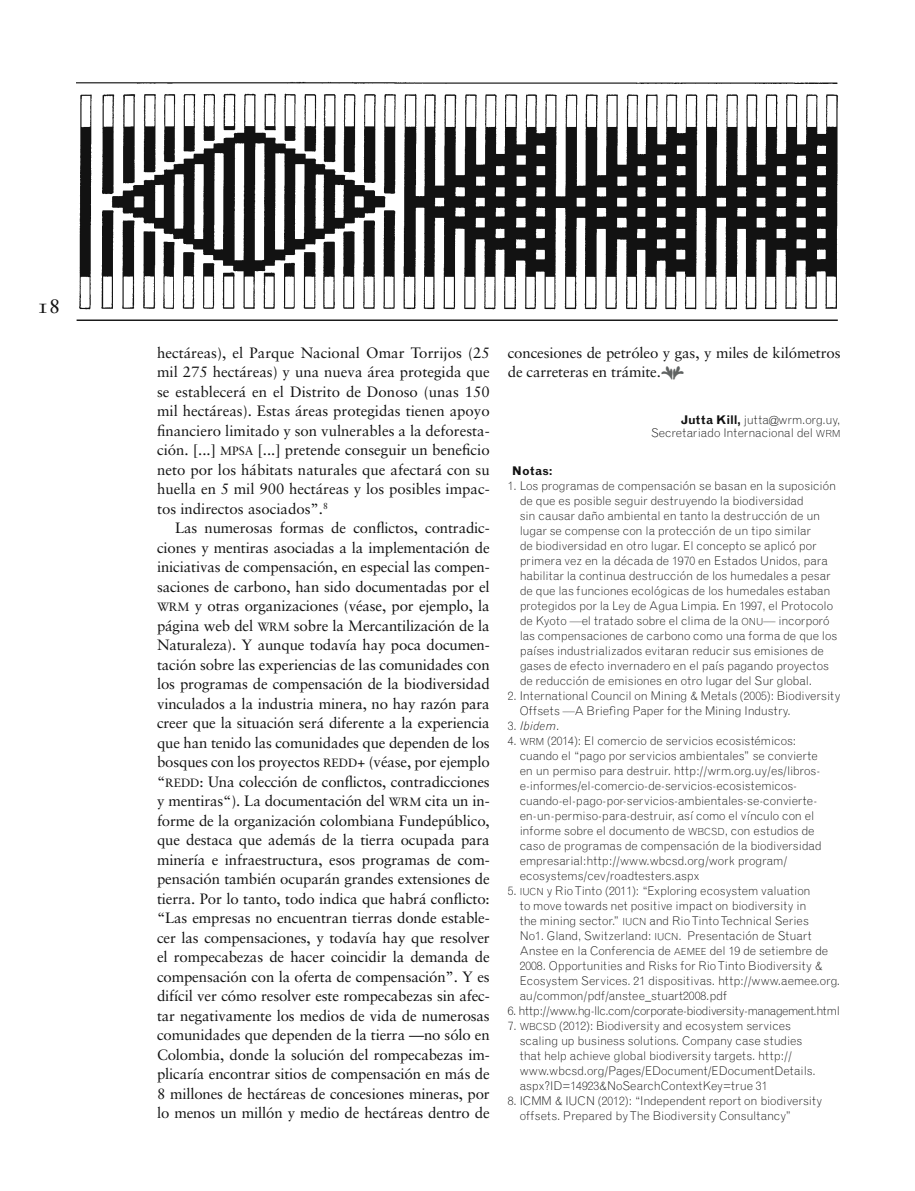
<style>
.page{position:relative;width:915px;height:1191px;background:#fff}
.page>*{position:absolute;margin:0;border:0;box-sizing:border-box;transform-origin:0 0}
.t1{font:21px "Sabon Roman SC";color:#121212}
.t2{font:15px/19.5px "Sabon";letter-spacing:-.01em;color:#121212;text-align:justify}
.t3{font:300 12px/15px "Grotesque";letter-spacing:-.01em;color:#121212}
.t4{font:300 12px "Grotesque";letter-spacing:-.04em;color:#121212}
.t5{font:italic 300 12px "Grotesque";color:#121212}
.t6{font:700 12px "Grotesque";letter-spacing:.02em;color:#121212}
.s1{font-size:12px}
.s2{color:#606362}
.s3{font-weight:700}
.s4{font-size:9.75px}
.s5{font-style:normal}
</style>
<div class="page">
<img style="left:77px;top:81px;width:762px;height:240px">
<h1 class="t1" style="left:37px;top:293px;width:25px">18</h1>
<p class="t2" style="left:157px;top:343px;width:334px">hectáreas), el Parque Nacional Omar Torrijos (25 mil 275 hectáreas) y una nueva área protegida que se establecerá en el Distrito de Donoso (unas 150 mil hectáreas). Estas áreas protegidas tienen apoyo financiero limitado y son vulnerables a la deforesta&shy;ción. [...] <span class="s1">MPSA</span> [...] pretende conseguir un beneficio neto por los hábitats naturales que afectará con su huella en 5 mil 900 hectáreas y los posibles impac&shy;tos indirectos asociados”.<sup>8</sup></p>
<p class="t2" style="left:157px;top:518px;width:334px;text-indent:18px">Las numerosas formas de conflictos, contradic&shy;ciones y mentiras asociadas a la implementación de iniciativas de compensación, en especial las compen&shy;saciones de carbono, han sido documentadas por el <span class="s1">WRM</span> y otras organizaciones (véase, por ejemplo, la página web del <span class="s1">WRM</span> sobre la Mercantilización de la Naturaleza). Y aunque todavía hay poca documen&shy;tación sobre las experiencias de las comunidades con los programas de compensación de la biodiversidad vinculados a la industria minera, no hay razón para creer que la situación será diferente a la experiencia que han tenido las comunidades que dependen de los bosques con los proyectos <span class="s1">REDD</span>+ (véase, por ejemplo “<span class="s1">REDD</span>: Una colección de conflictos, contradicciones y mentiras“). La documentación del <span class="s1">WRM</span> cita un in&shy;forme de la organización colombiana Fundepúblico, que destaca que además de la tierra ocupada para minería e infraestructura, esos programas de com&shy;pensación también ocuparán grandes extensiones de tierra. Por lo tanto, todo indica que habrá conflicto: “Las empresas no encuentran tierras donde estable&shy;cer las compensaciones, y todavía hay que resolver el rompecabezas de hacer coincidir la demanda de compensación con la oferta de compensación”. Y es difícil ver cómo resolver este rompecabezas sin afec&shy;tar negativamente los medios de vida de numerosas comunidades que dependen de la tierra —no sólo en Colombia, donde la solución del rompecabezas im&shy;plicaría encontrar sitios de compensación en más de 8 millones de hectáreas de concesiones mineras, por lo menos un millón y medio de hectáreas dentro de</p>
<p class="t2" style="left:507px;top:343px;width:334px">concesiones de petróleo y gas, y miles de kilómetros de carreteras en trámite.<span class="s2">●</span></p>
<p class="t3" style="left:650px;top:413px;width:191px;line-height:13.5px;text-align:right"><span class="s3">Jutta Kill,</span> jutta@wrm.org.uy,<br>Secretariado Internacional del <span class="s4">WRM</span></p>
<p class="t6" style="left:512px;top:463px;width:42px">Notas:</p>
<p class="t3" style="left:519px;top:478px;width:319px;text-indent:-12px">1. Los programas de compensación se basan en la suposición de que es posible seguir destruyendo la biodiversidad<br>sin causar daño ambiental en tanto la destrucción de un lugar se compense con la protección de un tipo similar<br>de biodiversidad en otro lugar. El concepto se aplicó por primera vez en la década de 1970 en Estados Unidos, para habilitar la continua destrucción de los humedales a pesar de que las funciones ecológicas de los humedales estaban protegidos por la Ley de Agua Limpia. En 1997, el Protocolo de Kyoto —el tratado sobre el clima de la <span class="s4">ONU</span>— incorporó las compensaciones de carbono como una forma de que los países industrializados evitaran reducir sus emisiones de gases de efecto invernadero en el país pagando proyectos de reducción de emisiones en otro lugar del Sur global.</p>
<p class="t3" style="left:519px;top:688px;width:322px;text-indent:-12px">2. International Council on Mining &amp; Metals (2005): Biodiversity<br>Offsets —A Briefing Paper for the Mining Industry.</p>
<p class="t5" style="left:507px;top:718px;width:53px"><span class="s5">3.</span> Ibidem<span class="s5">.</span></p>
<p class="t3" style="left:519px;top:733px;width:304px;text-indent:-12px">4. <span class="s4">WRM</span> (2014): El comercio de servicios ecosistémicos: cuando el “pago por servicios ambientales” se convierte en un permiso para destruir. http://wrm.org.uy/es/libros&shy;e-informes/el-comercio-de-servicios-ecosistemicos&shy;cuando-el-pago-por-servicios-ambientales-se-convierte&shy;en-un-permiso-para-destruir, así como el vínculo con el informe sobre el documento de <span class="s4">WBCSD</span>, con estudios de caso de programas de compensación de la biodiversidad empresarial:http://www.wbcsd.org/work‐program/ ecosystems/cev/roadtesters.aspx</p>
<p class="t3" style="left:519px;top:883px;width:322px;text-indent:-12px">5. <span class="s4">IUCN</span> y Rio Tinto (2011): “Exploring ecosystem valuation<br>to move towards net positive impact on biodiversity in<br>the mining sector.” <span class="s4">IUCN</span> and Rio Tinto Technical Series<br>No1. Gland, Switzerland: <span class="s4">IUCN</span>. Presentación de Stuart Anstee en la Conferencia de <span class="s4">AEMEE</span> del 19 de setiembre de 2008. Opportunities and Risks for Rio Tinto Biodiversity &amp; Ecosystem Services. 21 dispositivas. http://www.aemee.org. au/common/pdf/anstee_stuart2008.pdf</p>
<p class="t4" style="left:507px;top:1003px;width:333px">6. http://www.hg-llc.com/corporate-biodiversity-management.html</p>
<p class="t3" style="left:519px;top:1018px;width:297px;text-indent:-12px">7. <span class="s4">WBCSD</span> (2012): Biodiversity and ecosystem services scaling up business solutions. Company case studies that help achieve global biodiversity targets. http:// www.wbcsd.org/Pages/EDocument/EDocumentDetails. aspx?ID=14923&amp;NoSearchContextKey=true 31</p>
<p class="t3" style="left:519px;top:1093px;width:304px;text-indent:-12px">8. ICMM &amp; IUCN (2012): “Independent report on biodiversity offsets. Prepared by The Biodiversity Consultancy”</p>
</div>
